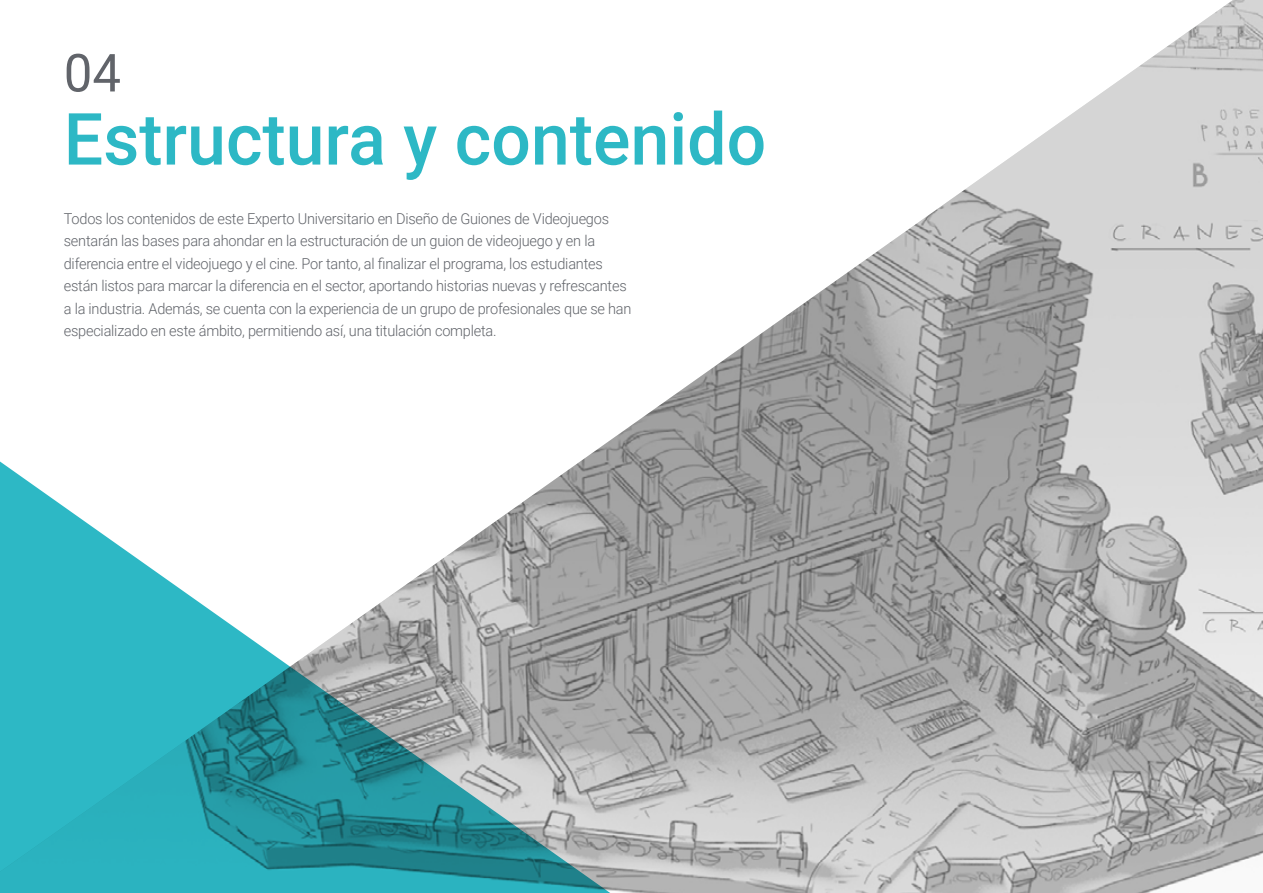
<style>
.page{position:relative;width:1263px;height:893px;background:#fff}
.page>*{position:absolute;margin:0;border:0;box-sizing:border-box;transform-origin:0 0}
.t1{font:500 72px "Roboto";color:#2db8c5}
.t2{font:52.5px "Roboto";color:#61646a}
.t3{font:300 15px/22.5px "Roboto";letter-spacing:-.015em;color:#61646a}
</style>
<div class="page">
<img style="left:602px;top:0;width:661px;height:893px">
<svg style="left:0;top:446px;width:640px;height:447px"></svg>
<h2 class="t2" style="left:64px;top:36px;width:59px">04</h2>
<h1 class="t1" style="left:64px;top:89px;width:704px">Estructura y contenido</h1>
<p class="t3" style="left:64px;top:207px;width:569px">Todos los contenidos de este Experto Universitario en Diseño de Guiones de Videojuegos sentarán las bases para ahondar en la estructuración de un guion de videojuego y en la diferencia entre el videojuego y el cine. Por tanto, al finalizar el programa, los estudiantes están listos para marcar la diferencia en el sector, aportando historias nuevas y refrescantes a la industria. Además, se cuenta con la experiencia de un grupo de profesionales que se han especializado en este ámbito, permitiendo así, una titulación completa.</p>
</div>
